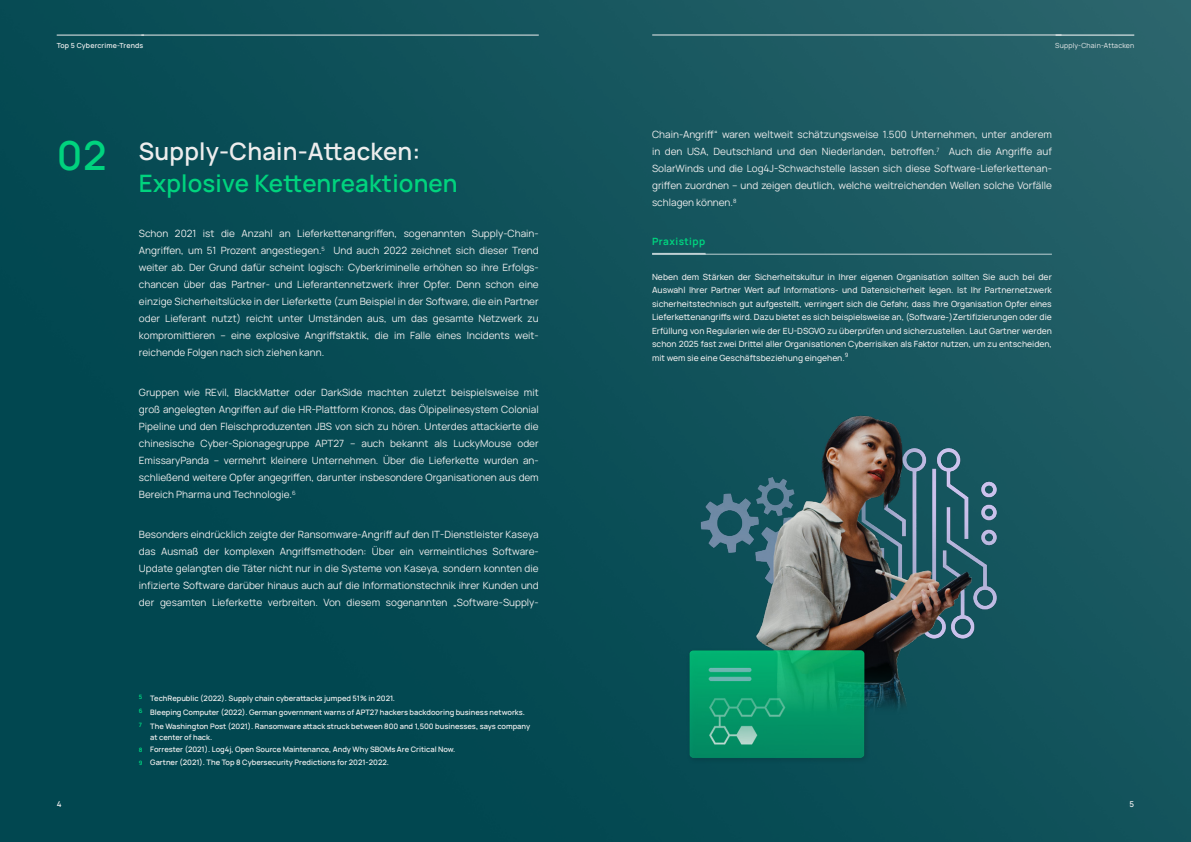
<style>
.page{position:relative;width:1191px;height:842px;background:#fff}
.page>*{position:absolute;margin:0;border:0;box-sizing:border-box;transform-origin:0 0}
.t1{font:600 40px "Manrope";color:#00d37e}
.t2{font:600 24px/32px "Manrope";letter-spacing:.01em;color:#00d37e}
.t3{font:10px/17px "Manrope";color:#ededed;text-align:justify}
.t4{font:700 10px "Manrope";letter-spacing:.045em;color:#00d37e}
.t5{font:500 8.5px/13.5px "Manrope";color:#ededed;text-align:justify}
.t6{font:600 8px "Manrope";color:#ededed}
.t7{font:600 7.5px/11px "Manrope";color:#ededed}
.t8{font:600 7px "Manrope";letter-spacing:.02em;color:#ededed}
.t9{font:7px "Manrope";letter-spacing:.02em;color:#ededed}
.s1{color:#ededed}
.s2{font-weight:700;font-size:6px;color:#00d37e}
</style>
<div class="page">
<img style="left:0;top:0;width:1191px;height:842px">
<hr style="left:1055px;top:35px;width:79px;height:1px;background:#fff">
<hr style="left:141px;top:35px;width:398px;height:1px;background:#ededed">
<hr style="left:57px;top:35px;width:87px;height:1px;background:#ededed">
<hr style="left:652px;top:35px;width:409px;height:1px;background:#ededed">
<hr style="left:652px;top:253px;width:53px;height:2px;background:#bfd0d3">
<hr style="left:705px;top:254px;width:347px;height:1px;background:#bed0d3">
<img style="left:664px;top:386px;width:351px;height:396px">
<p class="t8" style="left:57px;top:41px;width:88px">Top 5 Cybercrime-Trends</p>
<p class="t9" style="left:1055px;top:41px;width:80px">Supply-Chain-Attacken</p>
<p class="t1" style="left:57px;top:128px;width:51px">02</p>
<p class="t2" style="left:139px;top:134px;width:320px"><span class="s1">Supply-Chain-Attacken:<br></span>Explosive Kettenreaktionen</p>
<p class="t3" style="left:139px;top:225px;width:401px">Schon 2021 ist die Anzahl an Lieferkettenangriffen, sogenannten Supply-Chain-Angriffen, um 51 Prozent angestiegen.<sup>5</sup> Und auch 2022 zeichnet sich dieser Trend weiter ab. Der Grund dafür scheint logisch: Cyberkriminelle erhöhen so ihre Erfolgs&shy;chancen über das Partner- und Lieferantennetzwerk ihrer Opfer. Denn schon eine einzige Sicherheitslücke in der Lieferkette (zum Beispiel in der Software, die ein Partner oder Lieferant nutzt) reicht unter Umständen aus, um das gesamte Netzwerk zu kompromittieren – eine explosive Angriffstaktik, die im Falle eines Incidents weit&shy;reichende Folgen nach sich ziehen kann.</p>
<p class="t3" style="left:139px;top:384px;width:401px">Gruppen wie REvil, BlackMatter oder DarkSide machten zuletzt beispielsweise mit groß angelegten Angriffen auf die HR-Plattform Kronos, das Ölpipelinesystem Colonial Pipeline und den Fleischproduzenten JBS von sich zu hören. Unterdes attackierte die chinesische Cyber-Spionagegruppe APT27 – auch bekannt als LuckyMouse oder EmissaryPanda – vermehrt kleinere Unternehmen. Über die Lieferkette wurden an&shy;schließend weitere Opfer angegriffen, darunter insbesondere Organisationen aus dem Bereich Pharma und Technologie.<sup>6</sup></p>
<p class="t3" style="left:139px;top:525px;width:401px">Besonders eindrücklich zeigte der Ransomware-Angriff auf den IT-Dienstleister Kaseya das Ausmaß der komplexen Angriffsmethoden: Über ein vermeintliches Software-Update gelangten die Täter nicht nur in die Systeme von Kaseya, sondern konnten die infizierte Software darüber hinaus auch auf die Informationstechnik ihrer Kunden und der gesamten Lieferkette verbreiten. Von diesem sogenannten „Software-Supply-</p>
<p class="t7" style="left:139px;top:692px;width:258px"><sup>5</sup> TechRepublic (2022). Supply chain cyberattacks jumped 51% in 2021.</p>
<p class="t7" style="left:139px;top:706px;width:387px"><sup>6</sup> Bleeping Computer (2022). German government warns of APT27 hackers backdooring business networks.</p>
<p class="t7" style="left:150px;top:720px;width:381px;text-indent:-11px"><sup>7</sup> The Washington Post (2021). Ransomware attack struck between 800 and 1,500 businesses, says company at center of hack.</p>
<p class="t7" style="left:139px;top:743px;width:318px"><span class="s2">8</span> Forrester (2021). Log4j, Open Source Maintenance, Andy Why SBOMs Are Critical Now.</p>
<p class="t7" style="left:139px;top:757px;width:251px"><span class="s2">9</span> Gartner (2021). The Top 8 Cybersecurity Predictions for 2021-2022.</p>
<p class="t3" style="left:652px;top:126px;width:401px">Chain-Angriff“ waren weltweit schätzungsweise 1.500 Unternehmen, unter anderem in den USA, Deutschland und den Niederlanden, betroffen.<sup>7</sup> Auch die Angriffe auf SolarWinds und die Log4J-Schwachstelle lassen sich diese Software-Lieferkettenan&shy;griffen zuordnen – und zeigen deutlich, welche weitreichenden Wellen solche Vorfälle schlagen können.<sup>8</sup></p>
<p class="t4" style="left:652px;top:235px;width:55px">Praxistipp</p>
<p class="t5" style="left:652px;top:269px;width:401px">Neben dem Stärken der Sicherheitskultur in Ihrer eigenen Organisation sollten Sie auch bei der Auswahl Ihrer Partner Wert auf Informations- und Datensicherheit legen. Ist Ihr Partnernetzwerk sicherheitstechnisch gut aufgestellt, verringert sich die Gefahr, dass Ihre Organisation Opfer eines Lieferkettenangriffs wird. Dazu bietet es sich beispielsweise an, (Software-)Zertifizierungen oder die Erfüllung von Regularien wie der EU-DSGVO zu überprüfen und sicherzustellen. Laut Gartner werden schon 2025 fast zwei Drittel aller Organisationen Cyberrisiken als Faktor nutzen, um zu entscheiden, mit wem sie eine Geschäftsbeziehung eingehen.<sup>9</sup></p>
<p class="t6" style="left:57px;top:798px;width:6px">4</p>
<p class="t6" style="left:1129px;top:798px;width:6px">5</p>
</div>
